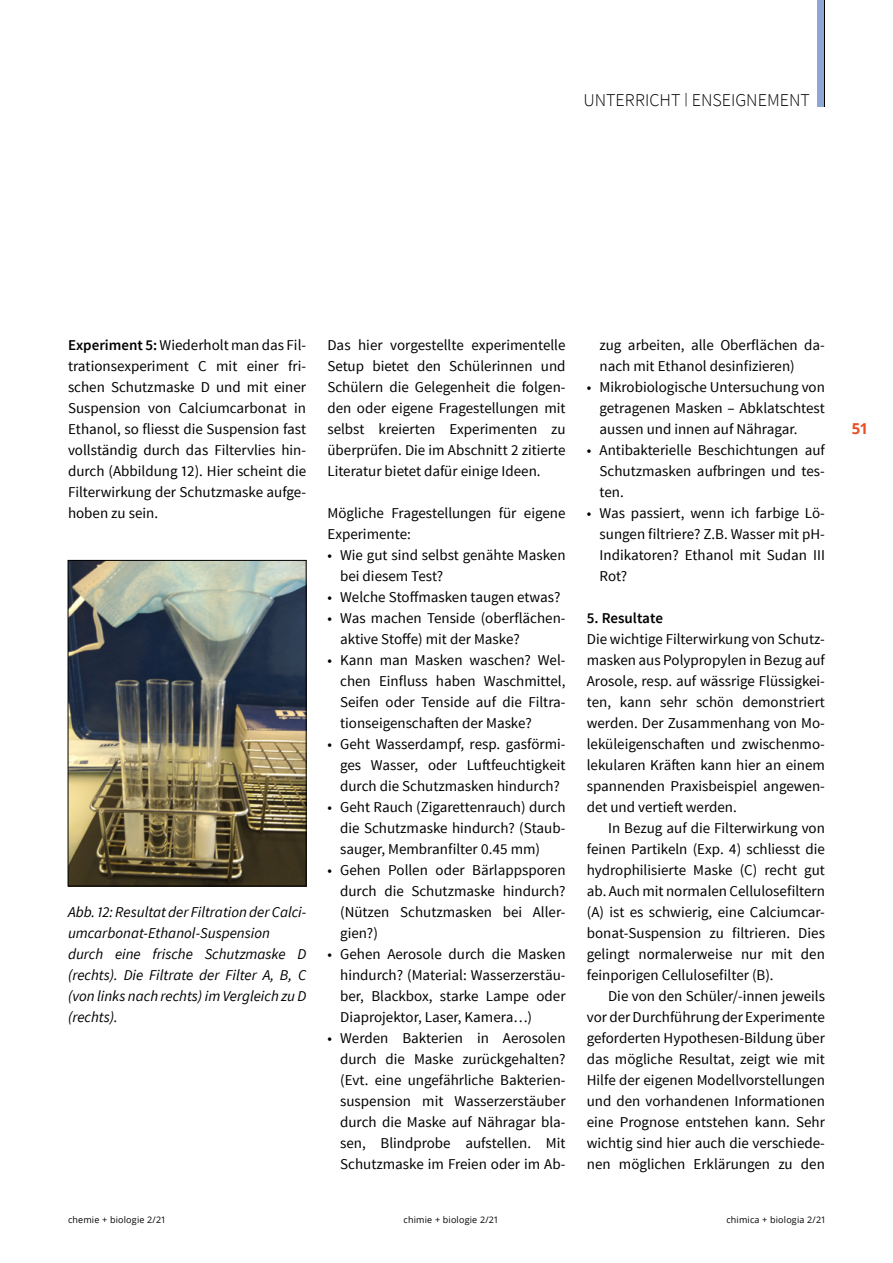
<style>
.page{position:relative;width:893px;height:1263px;background:#fff}
.page>*{position:absolute;margin:0;border:0;box-sizing:border-box;transform-origin:0 0}
.t1{font:300 18px "Source Sans Pro";color:#000}
.t2{font:15px/21px "Source Sans Pro";color:#000;text-align:justify}
.t3{font:italic 15px/21px "Source Sans Pro";color:#000}
.t4{font:600 15px "Source Sans Pro";color:#000}
.t5{font:700 15px "Open Sans";color:#e94e24}
.t6{font:9px "Open Sans";letter-spacing:.02em;color:#000}
.s1{font-weight:600}
</style>
<div class="page">
<hr style="left:824px;top:0;width:1px;height:106px;background:#000">
<div style="left:817px;top:0;width:7px;height:106px;background:#8da6d6"></div>
<img style="left:70px;top:562px;width:234px;height:322px">
<div style="left:68px;top:560px;width:238px;height:326px;border:1px solid #000"></div>
<p class="t1" style="left:583px;top:89px;width:228px">UNTERRICHT <sup>|</sup> ENSEIGNEMENT</p>
<p class="t2" style="left:68px;top:335px;width:240px"><span class="s1">Experiment 5:</span> Wiederholt man das Fil&shy;trationsexperiment C mit einer fri&shy;schen Schutzmaske D und mit einer Suspension von Calciumcarbonat in Ethanol, so fliesst die Suspension fast vollständig durch das Filtervlies hin&shy;durch (Abbildung 12). Hier scheint die Filterwirkung der Schutzmaske aufge&shy;hoben zu sein.</p>
<p class="t2" style="left:327px;top:335px;width:240px">Das hier vorgestellte experimentelle Setup bietet den Schülerinnen und Schülern die Gelegenheit die folgen&shy;den oder eigene Fragestellungen mit selbst kreierten Experimenten zu überprüfen. Die im Abschnitt 2 zitierte Literatur bietet dafür einige Ideen.</p>
<p class="t2" style="left:327px;top:503px;width:240px">Mögliche Fragestellungen für eigene<br>Experimente:</p>
<p class="t2" style="left:340px;top:545px;width:227px;text-indent:-13px">• Wie gut sind selbst genähte Masken bei diesem Test?</p>
<p class="t2" style="left:327px;top:587px;width:234px">• Welche Stoffmasken taugen etwas?</p>
<p class="t2" style="left:340px;top:608px;width:227px;text-indent:-13px">• Was machen Tenside (oberflächen&shy;aktive Stoffe) mit der Maske?</p>
<p class="t2" style="left:340px;top:650px;width:227px;text-indent:-13px">• Kann man Masken waschen? Wel&shy;chen Einfluss haben Waschmittel, Seifen oder Tenside auf die Filtra&shy;tionseigenschaften der Maske?</p>
<p class="t2" style="left:340px;top:734px;width:227px;text-indent:-13px">• Geht Wasserdampf, resp. gasförmi&shy;ges Wasser, oder Luftfeuchtigkeit durch die Schutzmasken hindurch?</p>
<p class="t2" style="left:340px;top:797px;width:227px;text-indent:-13px">• Geht Rauch (Zigarettenrauch) durch die Schutzmaske hindurch? (Staub&shy;sauger, Membranfilter 0.45 mm)</p>
<p class="t2" style="left:340px;top:860px;width:227px;text-indent:-13px">• Gehen Pollen oder Bärlappsporen durch die Schutzmaske hindurch? (Nützen Schutzmasken bei Aller&shy;gien?)</p>
<p class="t2" style="left:340px;top:944px;width:227px;text-indent:-13px">• Gehen Aerosole durch die Masken hindurch? (Material: Wasserzerstäu&shy;ber, Blackbox, starke Lampe oder Diaprojektor, Laser, Kamera…)</p>
<p class="t2" style="left:340px;top:1028px;width:227px;text-indent:-13px">• Werden Bakterien in Aerosolen durch die Maske zurückgehalten? (Evt. eine ungefährliche Bakterien&shy;suspension mit Wasserzerstäuber durch die Maske auf Nähragar bla&shy;sen, Blindprobe aufstellen. Mit Schutzmaske im Freien oder im Ab-</p>
<p class="t3" style="left:68px;top:902px;width:240px">Abb. 12: Resultat der Filtration der Calci&shy;umcarbonat-Ethanol-Suspension durch eine frische Schutzmaske D (rechts). Die Filtrate der Filter A, B, C (von links nach rechts) im Vergleich zu D (rechts).</p>
<p class="t2" style="left:600px;top:335px;width:227px">zug arbeiten, alle Oberflächen da&shy;nach mit Ethanol desinfizieren)</p>
<p class="t2" style="left:600px;top:377px;width:227px;text-indent:-13px">• Mikrobiologische Untersuchung von getragenen Masken – Abklatschtest aussen und innen auf Nähragar.</p>
<p class="t2" style="left:600px;top:440px;width:227px;text-indent:-13px">• Antibakterielle Beschichtungen auf Schutzmasken aufbringen und tes&shy;ten.</p>
<p class="t2" style="left:600px;top:503px;width:227px;text-indent:-13px">• Was passiert, wenn ich farbige Lö&shy;sungen filtriere? Z.B. Wasser mit pH-Indikatoren? Ethanol mit Sudan III Rot?</p>
<p class="t4" style="left:587px;top:609px;width:78px">5. Resultate</p>
<p class="t2" style="left:587px;top:629px;width:240px">Die wichtige Filterwirkung von Schutz&shy;masken aus Polypropylen in Bezug auf Arosole, resp. auf wässrige Flüssigkei&shy;ten, kann sehr schön demonstriert werden. Der Zusammenhang von Mo&shy;leküleigenschaften und zwischenmo&shy;lekularen Kräften kann hier an einem spannenden Praxisbeispiel angewen&shy;det und vertieft werden.</p>
<p class="t2" style="left:587px;top:818px;width:240px;text-indent:21px">In Bezug auf die Filterwirkung von feinen Partikeln (Exp. 4) schliesst die hydrophilisierte Maske (C) recht gut ab. Auch mit normalen Cellulosefiltern (A) ist es schwierig, eine Calciumcar&shy;bonat-Suspension zu filtrieren. Dies gelingt normalerweise nur mit den feinporigen Cellulosefilter (B).</p>
<p class="t2" style="left:587px;top:986px;width:240px;text-indent:21px">Die von den Schüler/-innen jeweils vor der Durchführung der Experimente geforderten Hypothesen-Bildung über das mögliche Resultat, zeigt wie mit Hilfe der eigenen Modellvorstellungen und den vorhandenen Informationen eine Prognose entstehen kann. Sehr wichtig sind hier auch die verschiede&shy;nen möglichen Erklärungen zu den</p>
<p class="t6" style="left:68px;top:1214px;width:98px">chemie + biologie 2/21</p>
<p class="t6" style="left:404px;top:1214px;width:96px">chimie + biologie 2/21</p>
<p class="t6" style="left:726px;top:1214px;width:100px">chimica + biologia 2/21</p>
<p class="t5" style="left:852px;top:418px;width:17px">51</p>
</div>
